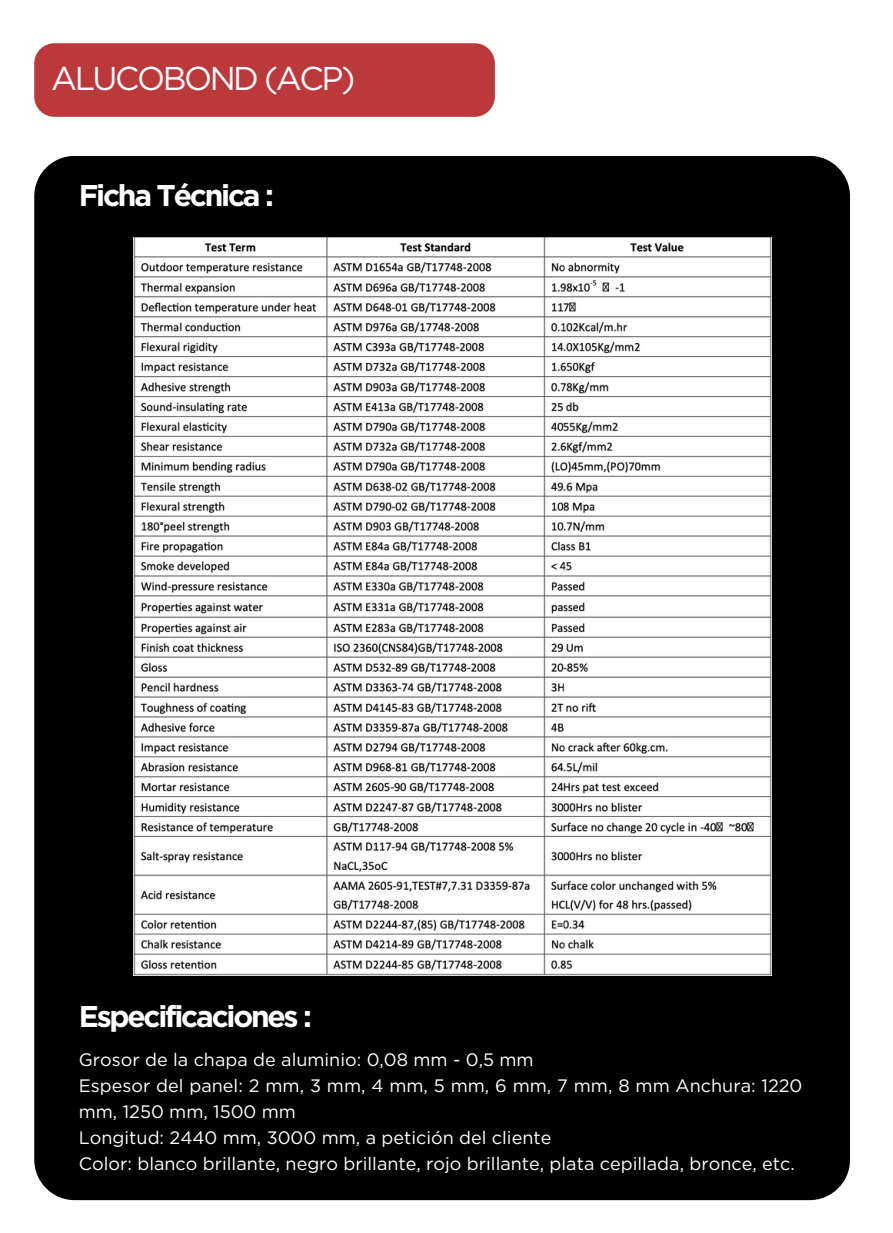
<style>
.page{position:relative;width:893px;height:1233px;background:#fff}
.page>*{position:absolute;margin:0;border:0;box-sizing:border-box;transform-origin:0 0}
.t1{font:33px "Gotham";letter-spacing:-.075em;color:#fff}
.t2{font:700 30px "Gotham";letter-spacing:-.075em;color:#fff}
.t3{font:18px/25.8px "Gotham";color:#fff}
</style>
<div class="page">
<div style="left:34px;top:156px;width:815px;height:1044px;background:#000;border-radius:40px"></div>
<div style="left:34px;top:43px;width:461px;height:74px;background:#bc393b;border-radius:20px"></div>
<img style="left:133px;top:238px;width:638px;height:737px">
<p class="t1" style="left:51px;top:58px;width:305px">ALUCOBOND (ACP)</p>
<p class="t2" style="left:79px;top:178px;width:197px">Ficha Técnica :</p>
<p class="t2" style="left:79px;top:998px;width:234px">Especificaciones :</p>
<p class="t3" style="left:79px;top:1047px;width:456px">Grosor de la chapa de aluminio: 0,08 mm - 0,5 mm</p>
<p class="t3" style="left:79px;top:1073px;width:725px">Espesor del panel: 2 mm, 3 mm, 4 mm, 5 mm, 6 mm, 7 mm, 8 mm Anchura: 1220 mm, 1250 mm, 1500 mm</p>
<p class="t3" style="left:79px;top:1125px;width:474px">Longitud: 2440 mm, 3000 mm, a petición del cliente</p>
<p class="t3" style="left:79px;top:1150px;width:717px">Color: blanco brillante, negro brillante, rojo brillante, plata cepillada, bronce, etc.</p>
</div>
